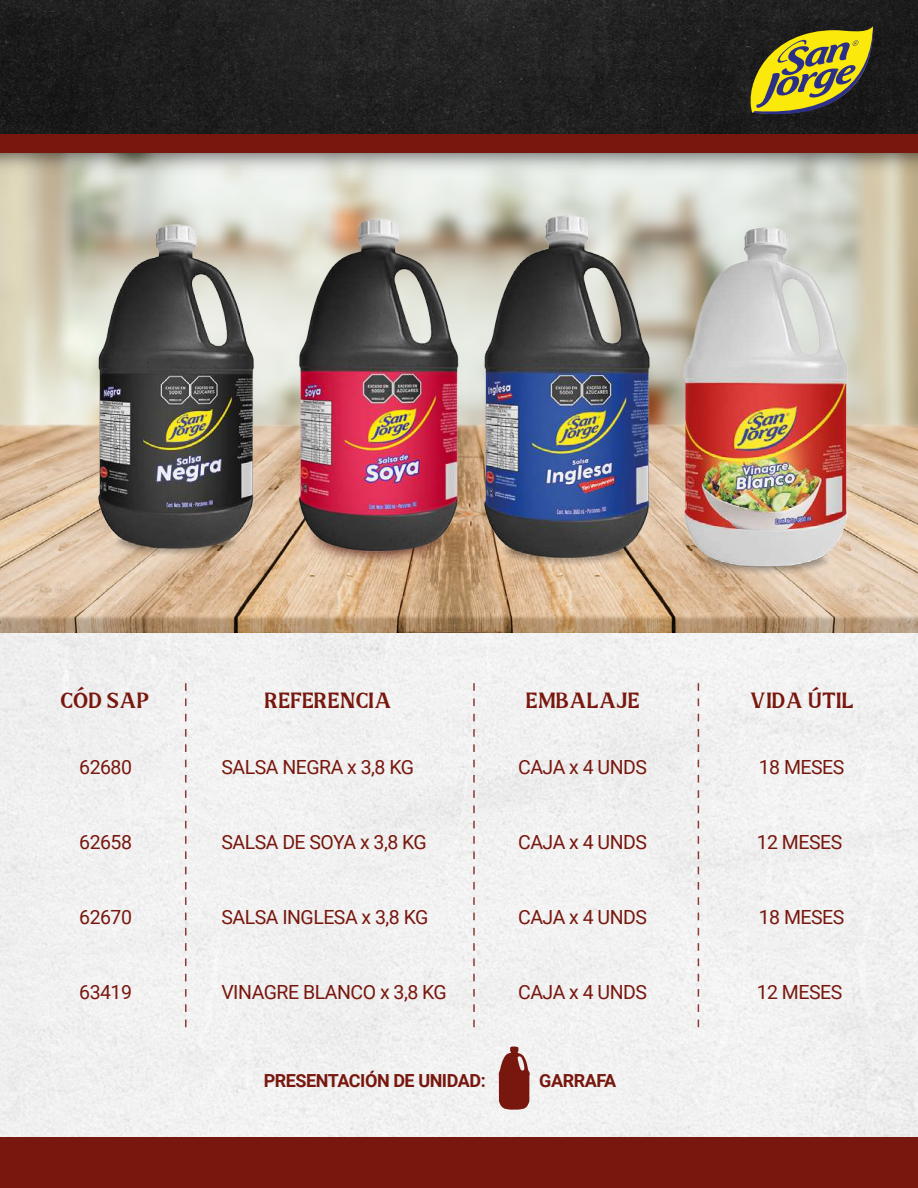
<style>
.page{position:relative;width:918px;height:1188px;background:#fff}
.page>*{position:absolute;margin:0;border:0;box-sizing:border-box;transform-origin:0 0}
.t1{font:600 21px "Teresa";letter-spacing:-.025em;color:#78170e}
.t2{font:19.5px "Roboto";letter-spacing:-.025em;color:#78170e}
.t3{font:700 18px "Roboto";letter-spacing:-.025em;color:#78170e}
</style>
<div class="page">
<div style="left:0;top:632px;width:918px;height:505px;background:#f1f1f1"></div>
<img style="left:0;top:477px;width:918px;height:155px">
<img style="left:0;top:182px;width:918px;height:295px">
<img style="left:0;top:153px;width:918px;height:29px">
<div style="left:0;top:0;width:918px;height:153px;background:#78170e"></div>
<img style="left:0;top:0;width:918px;height:134px">
<div style="left:0;top:1137px;width:918px;height:51px;background:#78170e"></div>
<img style="left:657px;top:217px;width:213px;height:366px">
<img style="left:81px;top:215px;width:186px;height:347px">
<img style="left:244px;top:455px;width:265px;height:153px">
<img style="left:271px;top:210px;width:194px;height:356px">
<img style="left:465px;top:205px;width:200px;height:366px">
<svg style="left:744px;top:26px;width:131px;height:103px"></svg>
<svg style="left:185px;top:683px;width:2px;height:349px"></svg>
<svg style="left:473px;top:683px;width:2px;height:349px"></svg>
<svg style="left:698px;top:683px;width:1px;height:349px"></svg>
<svg style="left:499px;top:1046px;width:31px;height:64px"></svg>
<p class="t1" style="left:60px;top:683px;width:91px">CÓD SAP</p>
<p class="t1" style="left:264px;top:683px;width:129px">REFERENCIA</p>
<p class="t1" style="left:526px;top:683px;width:116px">EMBALAJE</p>
<p class="t1" style="left:750px;top:683px;width:106px">VIDA ÚTIL</p>
<p class="t2" style="left:79px;top:753px;width:54px">62680</p>
<p class="t2" style="left:221px;top:753px;width:194px">SALSA NEGRA x 3,8 KG</p>
<p class="t2" style="left:518px;top:753px;width:130px">CAJA x 4 UNDS</p>
<p class="t2" style="left:759px;top:753px;width:87px">18 MESES</p>
<p class="t2" style="left:79px;top:828px;width:54px">62658</p>
<p class="t2" style="left:221px;top:828px;width:207px">SALSA DE SOYA x 3,8 KG</p>
<p class="t2" style="left:518px;top:828px;width:130px">CAJA x 4 UNDS</p>
<p class="t2" style="left:757px;top:828px;width:87px">12 MESES</p>
<p class="t2" style="left:79px;top:903px;width:54px">62670</p>
<p class="t2" style="left:221px;top:903px;width:209px">SALSA INGLESA x 3,8 KG</p>
<p class="t2" style="left:518px;top:903px;width:130px">CAJA x 4 UNDS</p>
<p class="t2" style="left:759px;top:903px;width:87px">18 MESES</p>
<p class="t2" style="left:79px;top:978px;width:54px">63419</p>
<p class="t2" style="left:221px;top:978px;width:227px">VINAGRE BLANCO x 3,8 KG</p>
<p class="t2" style="left:518px;top:978px;width:130px">CAJA x 4 UNDS</p>
<p class="t2" style="left:757px;top:978px;width:87px">12 MESES</p>
<p class="t3" style="left:264px;top:1068px;width:224px">PRESENTACIÓN DE UNIDAD:</p>
<p class="t3" style="left:539px;top:1068px;width:79px">GARRAFA</p>
</div>
